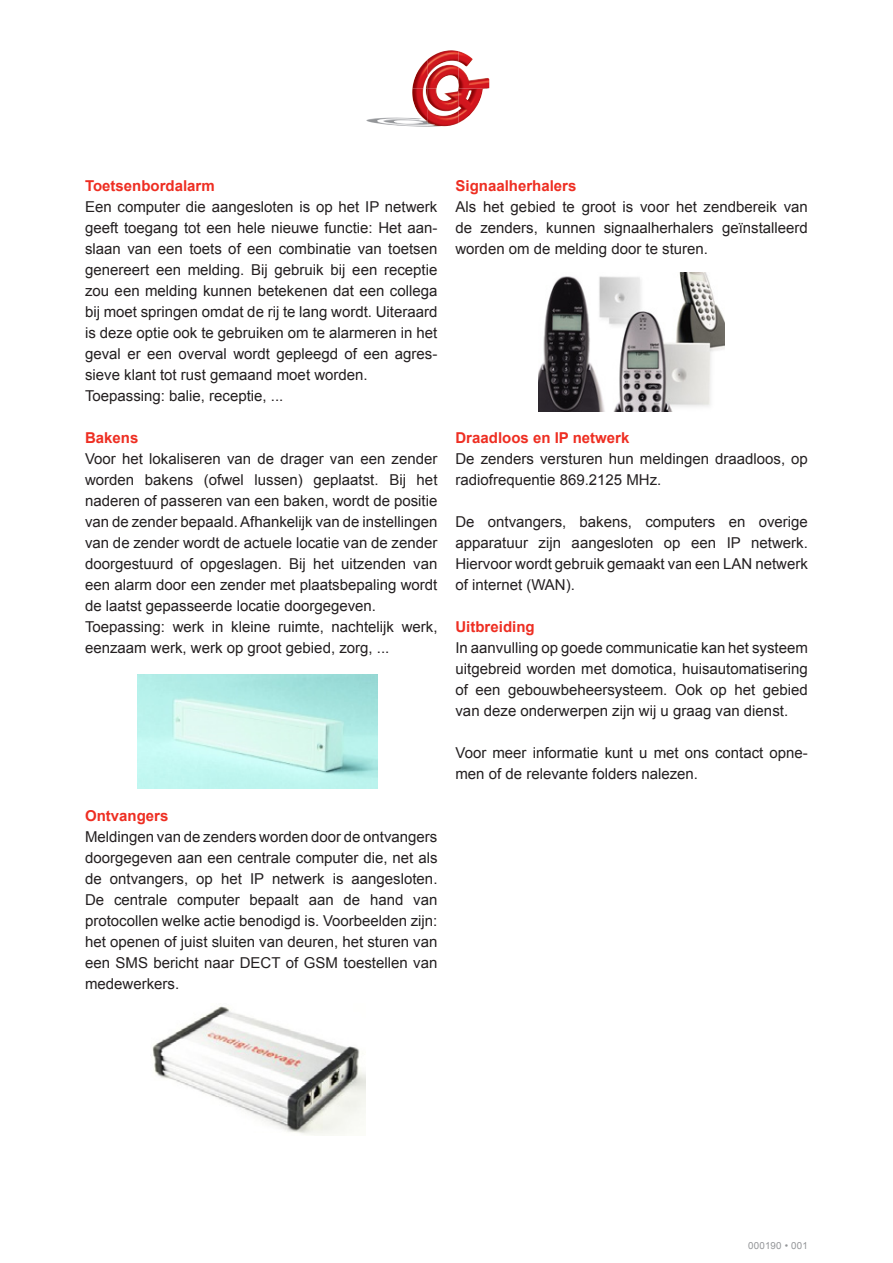
<style>
.page{position:relative;width:893px;height:1263px;background:#fff}
.page>*{position:absolute;margin:0;border:0;box-sizing:border-box;transform-origin:0 0}
.t1{font:15px/21px "Arial";color:#231f20}
.t2{font:700 15px "Arial";color:#ee2e22}
.t3{font:9.75px "Arial";letter-spacing:.02em;color:#939598}
</style>
<div class="page">
<img style="left:539px;top:272px;width:185px;height:139px">
<img style="left:137px;top:675px;width:240px;height:114px">
<img style="left:152px;top:1006px;width:214px;height:129px">
<img style="left:413px;top:61px;width:13px;height:24px">
<img style="left:428px;top:51px;width:21px;height:25px">
<img style="left:366px;top:120px;width:31px;height:5px">
<img style="left:403px;top:88px;width:25px;height:33px">
<img style="left:437px;top:91px;width:21px;height:10px">
<img style="left:458px;top:88px;width:29px;height:35px">
<p class="t2" style="left:85px;top:176px;width:131px">Toetsenbordalarm</p>
<p class="t1" style="left:85px;top:196px;width:354px">Een computer die aangesloten is op het IP netwerk geeft toegang tot een hele nieuwe functie: Het aan&shy;slaan van een toets of een combinatie van toetsen genereert een melding. Bij gebruik bij een receptie zou een melding kunnen betekenen dat een collega bij moet springen omdat de rij te lang wordt. Uiteraard is deze optie ook te gebruiken om te alarmeren in het geval er een overval wordt gepleegd of een agres&shy;sieve klant tot rust gemaand moet worden.<br>Toepassing: balie, receptie, ...</p>
<p class="t2" style="left:85px;top:428px;width:55px">Bakens</p>
<p class="t1" style="left:85px;top:448px;width:354px">Voor het lokaliseren van de drager van een zender worden bakens (ofwel lussen) geplaatst. Bij het naderen of passeren van een baken, wordt de positie van de zender bepaald. Afhankelijk van de instellingen van de zender wordt de actuele locatie van de zender doorgestuurd of opgeslagen. Bij het uitzenden van een alarm door een zender met plaatsbepaling wordt de laatst gepasseerde locatie doorgegeven.<br>Toepassing: werk in kleine ruimte, nachtelijk werk, eenzaam werk, werk op groot gebied, zorg, ...</p>
<p class="t2" style="left:85px;top:806px;width:85px">Ontvangers</p>
<p class="t1" style="left:85px;top:826px;width:354px;text-align:justify">Meldingen van de zenders worden door de ontvangers doorgegeven aan een centrale computer die, net als de ontvangers, op het IP netwerk is aangesloten.<br>De centrale computer bepaalt aan de hand van protocollen welke actie benodigd is. Voorbeelden zijn: het openen of juist sluiten van deuren, het sturen van een SMS bericht naar DECT of GSM toestellen van medewerkers.</p>
<p class="t2" style="left:455px;top:176px;width:122px">Signaalherhalers</p>
<p class="t1" style="left:455px;top:196px;width:354px;text-align:justify">Als het gebied te groot is voor het zendbereik van de zenders, kunnen signaalherhalers geïnstalleerd worden om de melding door te sturen.</p>
<p class="t2" style="left:455px;top:428px;width:175px">Draadloos en IP netwerk</p>
<p class="t1" style="left:455px;top:448px;width:354px">De zenders versturen hun meldingen draadloos, op radiofrequentie 869.2125 MHz.</p>
<p class="t1" style="left:455px;top:511px;width:354px;text-align:justify">De ontvangers, bakens, computers en overige apparatuur zijn aangesloten op een IP netwerk.<br>Hiervoor wordt gebruik gemaakt van een LAN netwerk of internet (WAN).</p>
<p class="t2" style="left:455px;top:617px;width:81px">Uitbreiding</p>
<p class="t1" style="left:455px;top:637px;width:354px;text-align:justify">In aanvulling op goede communicatie kan het systeem uitgebreid worden met domotica, huisautomatisering of een gebouwbeheersysteem. Ook op het gebied van deze onderwerpen zijn wij u graag van dienst.</p>
<p class="t1" style="left:455px;top:742px;width:354px">Voor meer informatie kunt u met ons contact opne&shy;men of de relevante folders nalezen.</p>
<p class="t3" style="left:748px;top:1239px;width:61px">000190 • 001</p>
</div>
